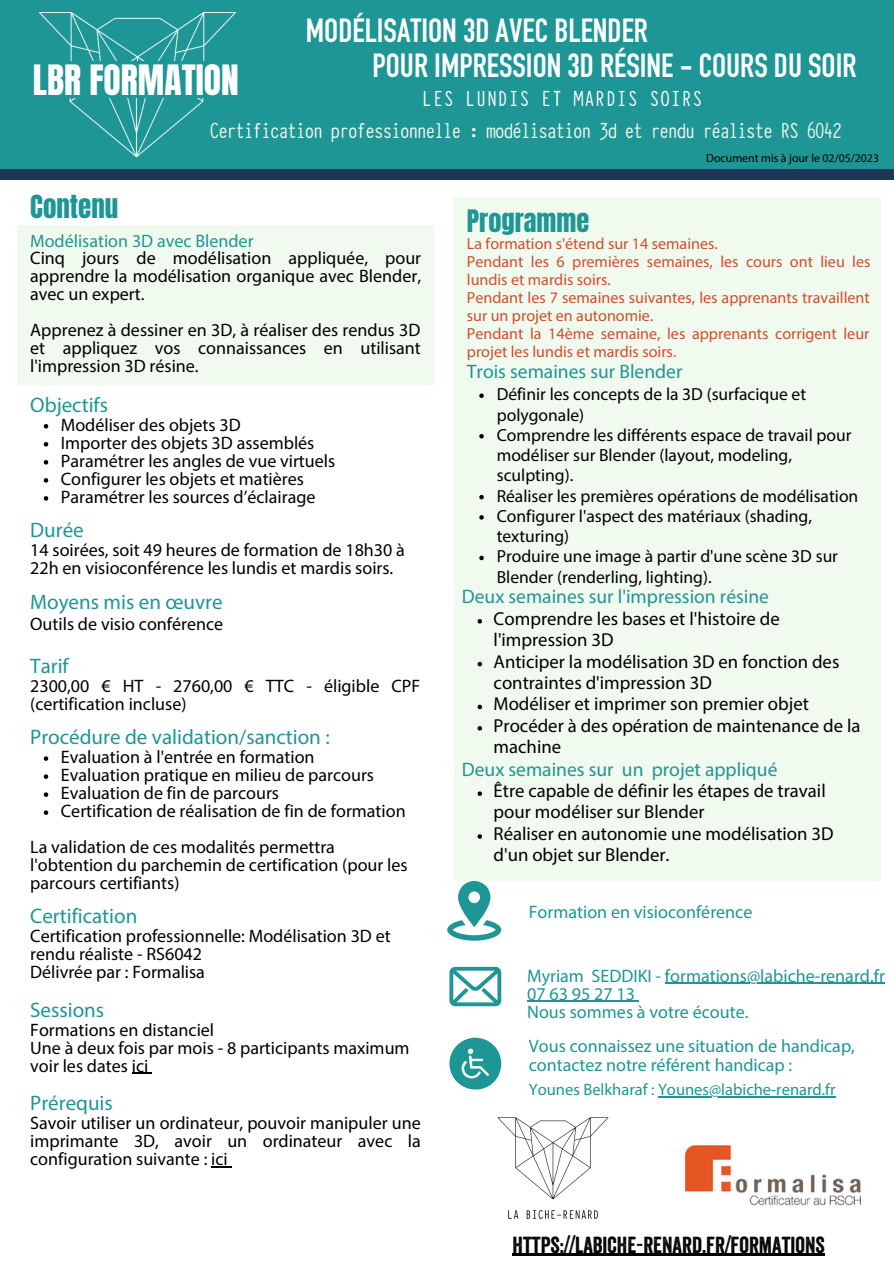
<style>
.page{position:relative;width:894px;height:1264px;background:#fff}
.page>*{position:absolute;margin:0;border:0;box-sizing:border-box;transform-origin:0 0}
.t1{font:35.55px "Anton";color:#fff}
.t2{font:700 33px "DIN Condensed";color:#fff}
.t3{font:27px "Anton";color:#1e9695}
.t4{font:26.25px "Anton";color:#1e9695}
.t5{font:24px "Typewriter Condensed";letter-spacing:-.09em;color:#f1faee}
.t6{font:24px "Typewriter Condensed";color:#fff}
.t7{font:22.5px "Veneer";color:#000}
.t8{font:21px "Myriad Pro";color:#1e9695}
.t9{font:19.5px "Myriad Pro";color:#1e9695}
.t10{font:18.75px/21.5px "Myriad Pro";color:#000}
.t11{font:18px/18px "Myriad Pro";color:#000}
.t12{font:18px/18px "Myriad Pro";color:#1e9695}
.t13{font:17.55px/20.2px "Myriad Pro";color:#000}
.t14{font:16.5px "Myriad Pro";color:#1e9695}
.t15{font:16.05px/18px "Myriad Pro";color:#cd4f2d}
.t16{font:11.85px "Myriad Pro";color:#000}
</style>
<div class="page">
<div style="left:453px;top:197px;width:426px;height:684px;background:#f1faee"></div>
<svg style="left:0;top:0;width:893px;height:180px;background:#1e8f90"></svg>
<img style="left:497px;top:1117px;width:112px;height:102px">
<img style="left:40px;top:13px;width:196px;height:47px">
<div style="left:38px;top:98px;width:196px;height:68px;background:#1e9695"></div>
<svg style="left:447px;top:881px;width:54px;height:59px"></svg>
<svg style="left:449px;top:966px;width:52px;height:40px"></svg>
<div style="left:449px;top:1037px;width:52px;height:52px;background:#1e9695;border-radius:50%"></div>
<svg style="left:461px;top:1048px;width:37px;height:41px"></svg>
<div style="left:17px;top:225px;width:416px;height:159px;background:#f1faee"></div>
<svg style="left:44px;top:424px;width:4px;height:4px"></svg>
<svg style="left:44px;top:442px;width:4px;height:4px"></svg>
<svg style="left:44px;top:460px;width:4px;height:4px"></svg>
<svg style="left:44px;top:478px;width:4px;height:4px"></svg>
<svg style="left:44px;top:496px;width:4px;height:4px"></svg>
<svg style="left:44px;top:756px;width:4px;height:4px"></svg>
<svg style="left:44px;top:774px;width:4px;height:4px"></svg>
<svg style="left:44px;top:792px;width:4px;height:5px"></svg>
<svg style="left:44px;top:810px;width:4px;height:5px"></svg>
<svg style="left:132px;top:1072px;width:20px;height:1px"></svg>
<svg style="left:211px;top:1166px;width:20px;height:1px"></svg>
<hr style="left:664px;top:982px;width:82px;height:1px;background:#1e9695">
<hr style="left:746px;top:982px;width:138px;height:1px;background:#1e9695">
<hr style="left:527px;top:1000px;width:107px;height:1px;background:#1e9695">
<hr style="left:512px;top:1253px;width:312px;height:2px;background:#000">
<hr style="left:657px;top:1096px;width:178px;height:1px;background:#1e9695">
<svg style="left:477px;top:619px;width:5px;height:4px"></svg>
<svg style="left:477px;top:662px;width:5px;height:4px"></svg>
<svg style="left:477px;top:704px;width:5px;height:5px"></svg>
<svg style="left:477px;top:726px;width:5px;height:4px"></svg>
<svg style="left:477px;top:791px;width:5px;height:5px"></svg>
<svg style="left:477px;top:834px;width:5px;height:4px"></svg>
<svg style="left:479px;top:393px;width:4px;height:5px"></svg>
<svg style="left:479px;top:434px;width:4px;height:4px"></svg>
<svg style="left:479px;top:495px;width:4px;height:4px"></svg>
<svg style="left:479px;top:515px;width:4px;height:4px"></svg>
<svg style="left:479px;top:555px;width:4px;height:5px"></svg>
<img style="left:684px;top:1145px;width:177px;height:61px">
<h1 class="t1" style="left:33px;top:54px;width:207px">LBR FORMATION</h1>
<h2 class="t2" style="left:306px;top:19px;width:343px">MODÉLISATION 3D AVEC BLENDER</h2>
<h2 class="t2" style="left:372px;top:53px;width:485px">POUR IMPRESSION 3D RÉSINE - COURS DU SOIR</h2>
<h3 class="t6" style="left:422px;top:81px;width:282px">LES LUNDIS ET MARDIS SOIRS</h3>
<h3 class="t5" style="left:209px;top:113px;width:635px">Certification professionnelle : modélisation 3d et rendu réaliste RS 6042</h3>
<h3 class="t3" style="left:30px;top:187px;width:90px">Contenu</h3>
<p class="t12" style="left:30px;top:234px;width:225px">Modélisation 3D avec Blender</p>
<p class="t11" style="left:30px;top:251px;width:392px;text-align:justify">Cinq jours de modélisation appliquée, pour apprendre la modélisation organique avec Blender, avec un expert.</p>
<p class="t11" style="left:30px;top:323px;width:392px;text-align:justify">Apprenez à dessiner en 3D, à réaliser des rendus 3D et appliquez vos connaissances en utilisant l'impression 3D résine.</p>
<p class="t8" style="left:30px;top:396px;width:79px">Objectifs</p>
<p class="t11" style="left:61px;top:417px;width:276px">Modéliser des objets 3D<br>Importer des objets 3D assemblés Paramétrer les angles de vue virtuels Configurer les objets et matières Paramétrer les sources d’éclairage</p>
<p class="t8" style="left:30px;top:521px;width:55px">Durée</p>
<p class="t11" style="left:30px;top:542px;width:376px">14 soirées, soit 49 heures de formation de 18h30 à<br>22h en visioconférence les lundis et mardis soirs.</p>
<p class="t8" style="left:30px;top:593px;width:194px">Moyens mis en œuvre</p>
<p class="t11" style="left:30px;top:616px;width:194px">Outils de visio conférence</p>
<p class="t8" style="left:30px;top:657px;width:40px">Tarif</p>
<p class="t11" style="left:30px;top:678px;width:391px">2300,00 € HT - 2760,00 € TTC - éligible CPF (certification incluse)</p>
<p class="t8" style="left:30px;top:728px;width:301px">Procédure de validation/sanction :</p>
<p class="t11" style="left:61px;top:749px;width:346px">Evaluation à l'entrée en formation<br>Evaluation pratique en milieu de parcours Evaluation de fin de parcours<br>Certification de réalisation de fin de formation</p>
<p class="t11" style="left:30px;top:839px;width:379px">La validation de ces modalités permettra l'obtention du parchemin de certification (pour les parcours certifiants)</p>
<p class="t8" style="left:30px;top:907px;width:109px">Certification</p>
<p class="t11" style="left:30px;top:928px;width:362px">Certification professionnelle: Modélisation 3D et rendu réaliste - RS6042<br>Délivrée par : Formalisa</p>
<p class="t8" style="left:30px;top:1000px;width:75px">Sessions</p>
<p class="t11" style="left:30px;top:1022px;width:381px">Formations en distanciel<br>Une à deux fois par mois - 8 participants maximum voir les dates ici</p>
<p class="t8" style="left:30px;top:1094px;width:84px">Prérequis</p>
<p class="t11" style="left:30px;top:1115px;width:392px;text-align:justify">Savoir utiliser un ordinateur, pouvoir manipuler une imprimante 3D, avoir un ordinateur avec la configuration suivante : ici</p>
<p class="t16" style="left:706px;top:153px;width:174px">Document mis à jour le 02/05/2023</p>
<h3 class="t4" style="left:467px;top:202px;width:124px">Programme</h3>
<p class="t15" style="left:467px;top:236px;width:405px">La formation s'étend sur 14 semaines.<br>Pendant les 6 premières semaines, les cours ont lieu les lundis et mardis soirs.<br>Pendant les 7 semaines suivantes, les apprenants travaillent sur un projet en autonomie.<br>Pendant la 14ème semaine, les apprenants corrigent leur projet les lundis et mardis soirs.</p>
<p class="t9" style="left:467px;top:363px;width:217px">Trois semaines sur Blender</p>
<p class="t13" style="left:496px;top:386px;width:363px">Définir les concepts de la 3D (surfacique et polygonale)<br>Comprendre les différents espace de travail pour modéliser sur Blender (layout, modeling, sculpting).<br>Réaliser les premières opérations de modélisation Configurer l'aspect des matériaux (shading, texturing)<br>Produire une image à partir d'une scène 3D sur Blender (renderling, lighting).</p>
<p class="t9" style="left:461px;top:588px;width:308px">Deux semaines sur l'impression résine</p>
<p class="t10" style="left:493px;top:609px;width:368px">Comprendre les bases et l'histoire de l'impression 3D<br>Anticiper la modélisation 3D en fonction des contraintes d'impression 3D<br>Modéliser et imprimer son premier objet<br>Procéder à des opération de maintenance de la machine</p>
<p class="t10" style="left:493px;top:781px;width:341px">Être capable de définir les étapes de travail pour modéliser sur Blender<br>Réaliser en autonomie une modélisation 3D d'un objet sur Blender.</p>
<p class="t9" style="left:461px;top:761px;width:317px">Deux semaines sur un projet appliqué</p>
<p class="t12" style="left:528px;top:904px;width:225px">Formation en visioconférence</p>
<p class="t12" style="left:527px;top:968px;width:359px">Myriam SEDDIKI - formations@labiche-renard.fr<br>07 63 95 27 13<br>Nous sommes à votre écoute.</p>
<p class="t12" style="left:528px;top:1038px;width:327px">Vous connaissez une situation de handicap, contactez notre référent handicap :</p>
<p class="t14" style="left:528px;top:1082px;width:308px">Younes Belkharaf : Younes@labiche-renard.fr</p>
<p class="t7" style="left:512px;top:1230px;width:314px">HTTPS://LABICHE-RENARD.FR/FORMATIONS</p>
</div>
